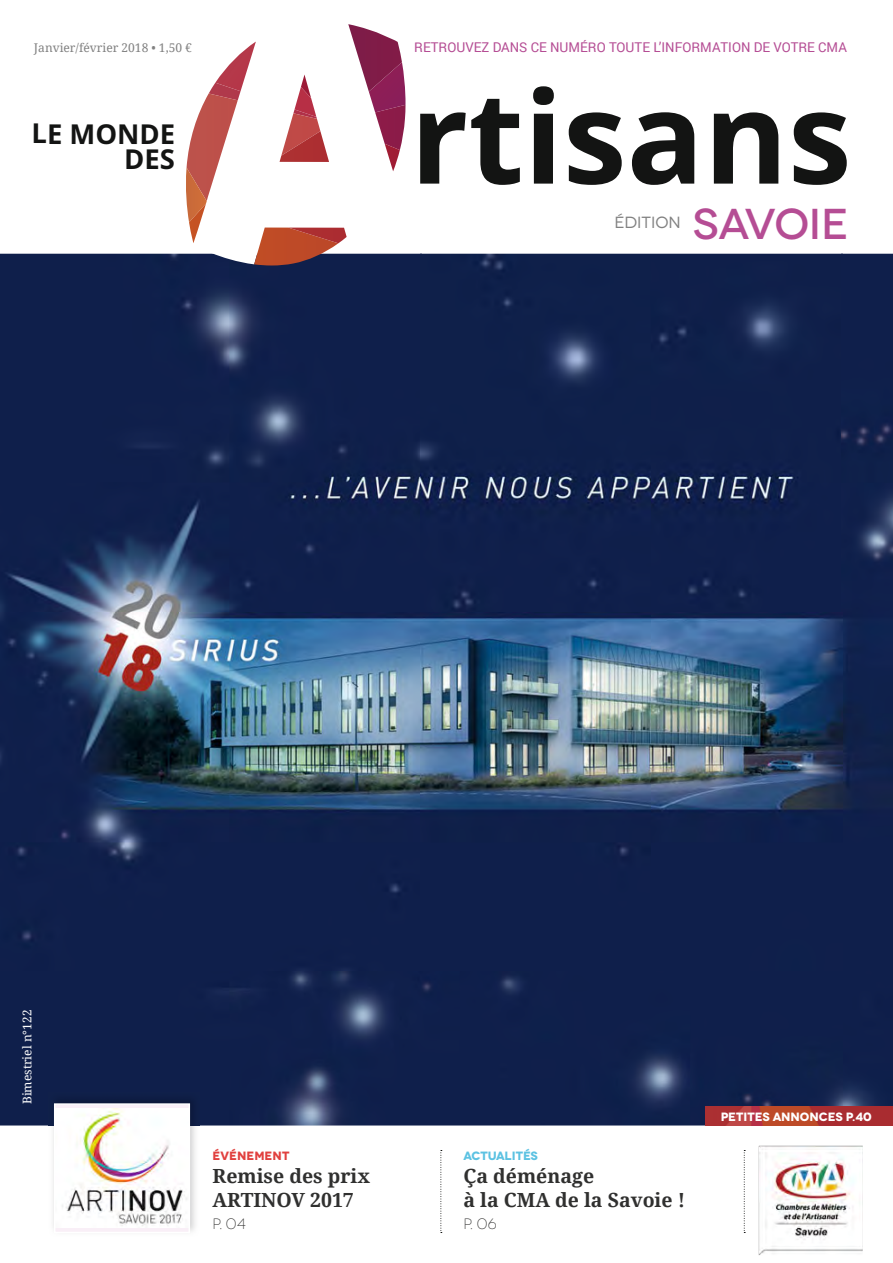
<style>
.page{position:relative;width:893px;height:1263px;background:#fff}
.page>*{position:absolute;margin:0;border:0;box-sizing:border-box;transform-origin:0 0}
.t1{font:700 127.95px "Open Sans";color:#131413}
.t2{font:500 43.2px "Novecentowide";letter-spacing:-.01em;color:#b54d94}
.t3{font:700 27.45px/25.8px "Open Sans";color:#131413;text-align:right}
.t4{font:700 19.5px/23.4px "Droid Serif";color:#30302f}
.t5{font:16.2px "Novecentowide";letter-spacing:-.005em;color:#818181}
.t6{font:300 15px "Novecentowide";color:#30302f}
.t7{font:13.5px "Roboto";color:#b54d94}
.t8{font:12px "Droid Serif";color:#818181}
.t9{font:700 12px "Novecentowide";letter-spacing:-.005em;color:#fff}
.t10{font:12px "Droid Serif";color:#fff}
.t11{font:700 12px "Novecentowide";color:#5cc2e2}
.t12{font:700 12px "Novecentowide";color:#e1403e}
</style>
<div class="page">
<img style="left:759px;top:1146px;width:104px;height:109px">
<img style="left:0;top:254px;width:893px;height:871px">
<svg style="left:440px;top:1150px;width:2px;height:83px"></svg>
<svg style="left:744px;top:1150px;width:1px;height:83px"></svg>
<img style="left:49px;top:1092px;width:150px;height:139px">
<img style="left:53px;top:1102px;width:138px;height:130px">
<img style="left:706px;top:1107px;width:187px;height:18px">
<svg style="left:185px;top:24px;width:221px;height:241px"></svg>
<p class="t8" style="left:34px;top:41px;width:159px">Janvier/février 2018 • 1,50 €</p>
<h3 class="t3" style="left:31px;top:121px;width:145px">LE MONDE<br>DES</h3>
<p class="t7" style="left:414px;top:38px;width:434px">RETROUVEZ DANS CE NUMÉRO TOUTE L’INFORMATION DE VOTRE CMA</p>
<h1 class="t1" style="left:410px;top:65px;width:443px">rtisans</h1>
<p class="t5" style="left:614px;top:212px;width:68px">édition</p>
<h2 class="t2" style="left:693px;top:199px;width:157px">SAVOIE</h2>
<p class="t10" style="left:20px;top:1104px;width:96px;rotate:-90deg">Bimestriel n°122</p>
<p class="t12" style="left:213px;top:1149px;width:78px">ÉVÉNEMENT</p>
<p class="t4" style="left:213px;top:1165px;width:159px">Remise des prix<br>ARTINOV 2017</p>
<p class="t6" style="left:213px;top:1215px;width:35px">P. 04</p>
<p class="t11" style="left:463px;top:1149px;width:76px">ACTUALITÉS</p>
<p class="t4" style="left:463px;top:1165px;width:223px">Ça déménage<br>à la CMA de la Savoie !</p>
<p class="t6" style="left:463px;top:1215px;width:35px">P. 06</p>
<p class="t9" style="left:721px;top:1110px;width:153px">PETITES ANNONCES P.40</p>
</div>
